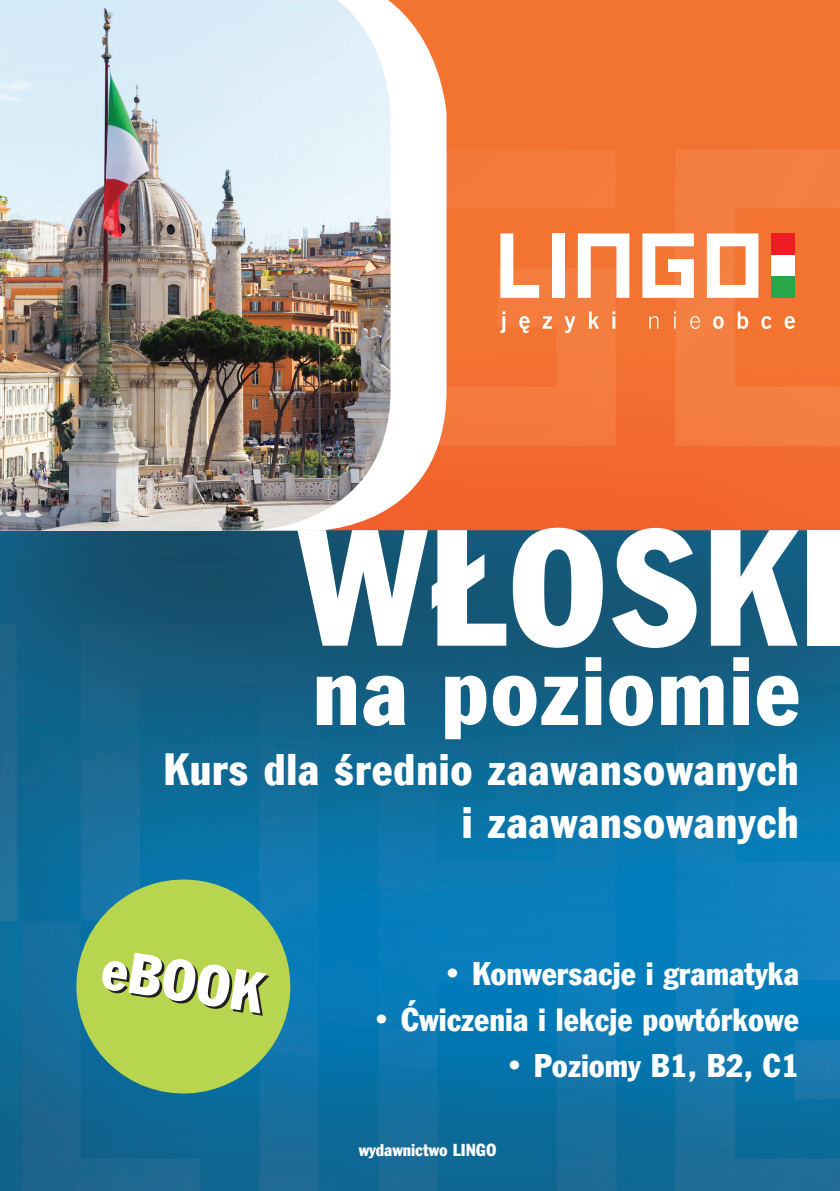
<style>
.page{position:relative;width:840px;height:1191px;background:#fff}
.page>*{position:absolute;margin:0;border:0;box-sizing:border-box;transform-origin:0 0}
.t1{font:162px "Frank Goth Cn EU";letter-spacing:.025em;color:#fff}
.t2{font:96px "Frank Goth Cn EU";letter-spacing:.02em;color:#fff}
.t3{font:56.6px "Frank Goth Cn EU";color:#231f20}
.t4{font:44px/52.8px "Frank Goth Cn EU";letter-spacing:.02em;color:#fff;text-align:right}
.t5{font:32px "Frank Goth Cn EU";color:#fff}
.t6{font:17px "Frank Goth Cn EU";color:#fff}
.s1{color:#fff}
</style>
<div class="page">
<img style="left:0;top:0;width:839px;height:1191px">
<svg style="left:390px;top:0;width:56px;height:530px"></svg>
<img style="left:0;top:0;width:390px;height:530px">
<svg style="left:500px;top:311px;width:294px;height:22px"></svg>
<svg style="left:706px;top:233px;width:52px;height:65px"></svg>
<svg style="left:642px;top:233px;width:51px;height:65px"></svg>
<svg style="left:577px;top:233px;width:52px;height:65px"></svg>
<div style="left:551px;top:233px;width:13px;height:65px;background:#fff"></div>
<svg style="left:500px;top:233px;width:39px;height:65px"></svg>
<div style="left:770px;top:233px;width:24px;height:22px;background:#ee1d23"></div>
<div style="left:770px;top:255px;width:24px;height:21px;background:#fff"></div>
<div style="left:770px;top:276px;width:24px;height:22px;background:#27a749"></div>
<svg style="left:61px;top:864px;width:244px;height:245px;fill:#b7d54e"></svg>
<h1 class="t1" style="left:299px;top:482px;width:548px">włoski</h1>
<h2 class="t2" style="left:312px;top:628px;width:489px">na poziomie</h2>
<h3 class="t4" style="left:163px;top:744px;width:636px">Kurs dla średnio zaawansowanych i zaawansowanych</h3>
<h3 class="t3" style="left:108px;top:933px;width:167px;rotate:9deg"><span class="s1">eb</span>Book</h3>
<p class="t5" style="left:443px;top:952px;width:357px">• Konwersacje i gramatyka</p>
<p class="t5" style="left:372px;top:998px;width:428px">• Ćwiczenia i lekcje powtórkowe</p>
<p class="t5" style="left:504px;top:1044px;width:295px">• Poziomy B1, B2, C1</p>
<p class="t6" style="left:358px;top:1138px;width:138px">wydawnictwo LINGO</p>
</div>
